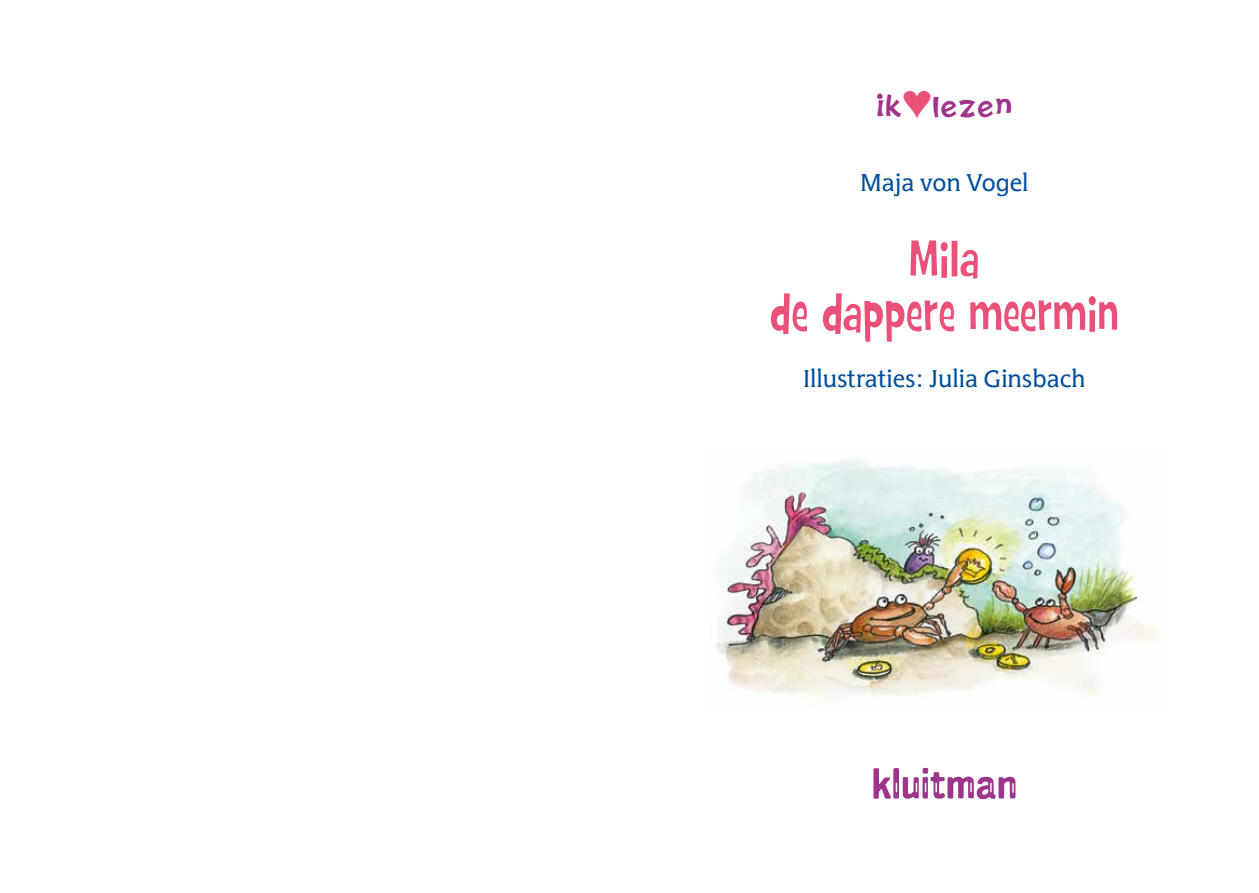
<style>
.page{position:relative;width:1259px;height:893px;background:#fff}
.page>*{position:absolute;margin:0;border:0;box-sizing:border-box;transform-origin:0 0}
.t1{font:51px/54px "Grilled Cheese BTN Cn";letter-spacing:.02em;color:#ea5078;text-align:center}
.t2{font:31.2px "Nanumunga";letter-spacing:.02em;color:#9e348b;scale:1.1 1}
.t3{font:500 24px "Hybrid";color:#004e9e}
.s1{color:#ea5078}
</style>
<div class="page">
<img style="left:716px;top:458px;width:445px;height:241px">
<svg style="left:873px;top:768px;width:142px;height:32px"></svg>
<h2 class="t2" style="left:876px;top:80px;width:125px">ik<span class="s1">♥</span>lezen</h2>
<p class="t3" style="left:860px;top:168px;width:170px">Maja von Vogel</p>
<h1 class="t1" style="left:770px;top:233px;width:350px">Mila<br>de dappere meermin</h1>
<p class="t3" style="left:803px;top:363px;width:284px">Illustraties: Julia Ginsbach</p>
</div>
